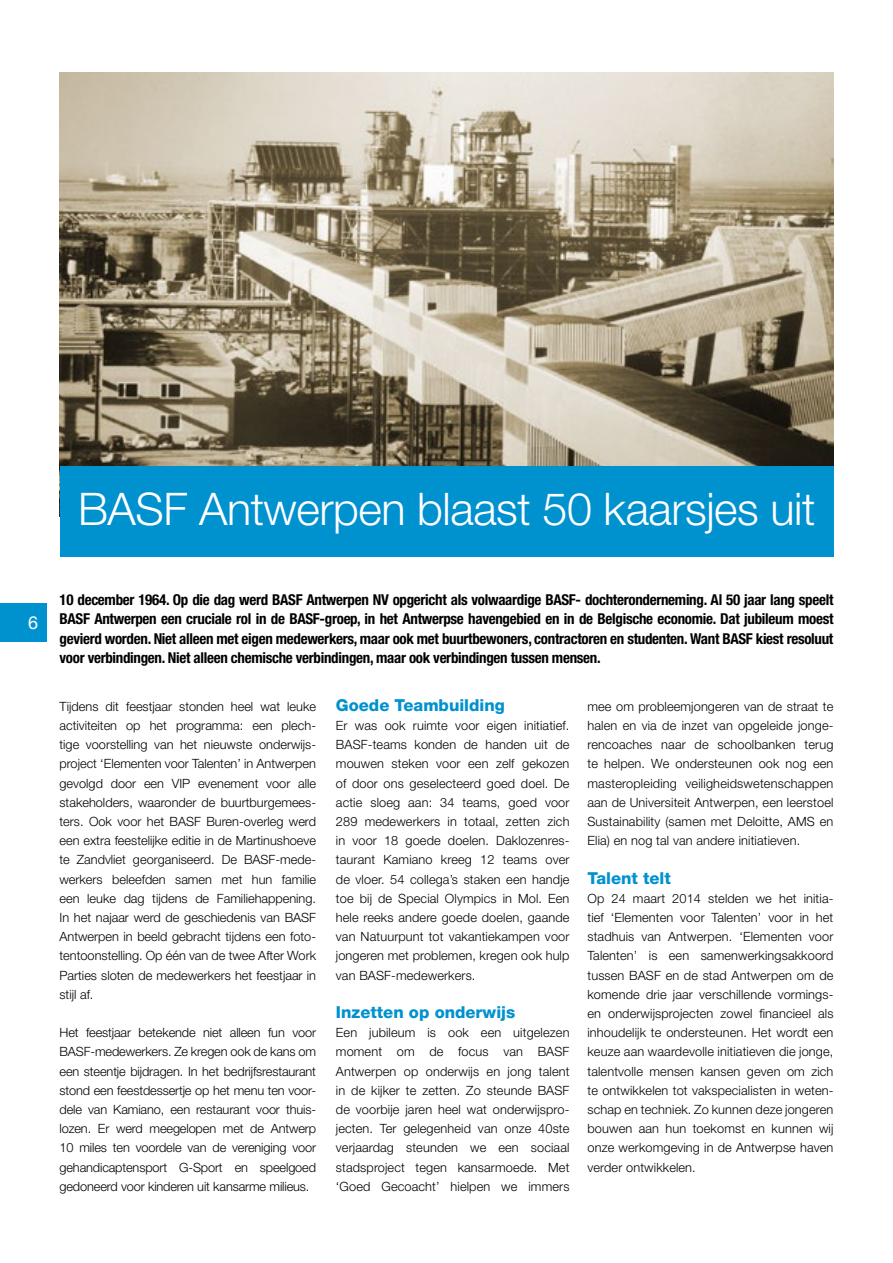
<style>
.page{position:relative;width:893px;height:1263px;background:#fff}
.page>*{position:absolute;margin:0;border:0;box-sizing:border-box;transform-origin:0 0}
.t1{font:300 45px "Helvetica Neue LT Std";letter-spacing:-.01em;color:#fff}
.t2{font:18px "Helvetica Neue LT Std";color:#fff}
.t3{font:800 16.5px "Helvetica Neue LT Std";color:#0091cf}
.t4{font:700 condensed 15px/19.2px "Helvetica Neue LT Std";letter-spacing:-.02em;color:#000;text-align:justify}
.t5{font:300 12.75px/19.2px "Helvetica Neue LT Std";letter-spacing:.01em;color:#000;text-align:justify}
</style>
<div class="page">
<div style="left:0;top:604px;width:47px;height:38px;background:#0091cf"></div>
<img style="left:60px;top:72px;width:773px;height:394px">
<div style="left:60px;top:466px;width:773px;height:91px;background:#0091cf"></div>
<h1 class="t1" style="left:78px;top:482px;width:739px">BASF Antwerpen blaast 50 kaarsjes uit</h1>
<h2 class="t2" style="left:28px;top:612px;width:12px">6</h2>
<p class="t4" style="left:60px;top:590px;width:775px">10 december 1964. Op die dag werd BASF Antwerpen NV opgericht als volwaardige BASF- dochteronderneming. Al 50 jaar lang speelt BASF Antwerpen een cruciale rol in de BASF-groep, in het Antwerpse havengebied en in de Belgische economie. Dat jubileum moest gevierd worden. Niet alleen met eigen medewerkers, maar ook met buurtbewoners, contractoren en studenten. Want BASF kiest resoluut voor verbindingen. Niet alleen chemische verbindingen, maar ook verbindingen tussen mensen.</p>
<p class="t5" style="left:60px;top:696px;width:258px">Tijdens dit feestjaar stonden heel wat leuke activiteiten op het programma: een plech&shy;tige voorstelling van het nieuwste onderwijs&shy;project ‘Elementen voor Talenten’ in Antwerpen gevolgd door een VIP evenement voor alle stakeholders, waaronder de buurtburgemees&shy;ters. Ook voor het BASF Buren-overleg werd een extra feestelijke editie in de Martinushoeve te Zandvliet georganiseerd. De BASF-mede&shy;werkers beleefden samen met hun familie een leuke dag tijdens de Familiehappening.<br>In het najaar werd de geschiedenis van BASF Antwerpen in beeld gebracht tijdens een foto&shy;tentoonstelling. Op één van de twee After Work Parties sloten de medewerkers het feestjaar in stijl af.</p>
<p class="t5" style="left:60px;top:1023px;width:258px">Het feestjaar betekende niet alleen fun voor BASF-medewerkers. Ze kregen ook de kans om een steentje bijdragen. In het bedrijfsrestaurant stond een feestdessertje op het menu ten voor&shy;dele van Kamiano, een restaurant voor thuis&shy;lozen. Er werd meegelopen met de Antwerp 10 miles ten voordele van de vereniging voor gehandicaptensport G-Sport en speelgoed gedoneerd voor kinderen uit kansarme milieus.</p>
<p class="t3" style="left:336px;top:695px;width:170px">Goede Teambuilding</p>
<p class="t5" style="left:336px;top:715px;width:235px">Er was ook ruimte voor eigen initiatief.<br>BASF-teams konden de handen uit de mouwen steken voor een zelf gekozen of door ons geselecteerd goed doel. De actie sloeg aan: 34 teams, goed voor 289 medewerkers in totaal, zetten zich in voor 18 goede doelen. Daklozenres&shy;taurant Kamiano kreeg 12 teams over de vloer. 54 collega’s staken een handje toe bij de Special Olympics in Mol. Een hele reeks andere goede doelen, gaande van Natuurpunt tot vakantiekampen voor jongeren met problemen, kregen ook hulp van BASF-medewerkers.</p>
<p class="t3" style="left:336px;top:1002px;width:181px">Inzetten op onderwijs</p>
<p class="t5" style="left:336px;top:1023px;width:235px">Een jubileum is ook een uitgelezen moment om de focus van BASF Antwerpen op onderwijs en jong talent in de kijker te zetten. Zo steunde BASF de voorbije jaren heel wat onderwijspro&shy;jecten. Ter gelegenheid van onze 40ste verjaardag steunden we een sociaal stadsproject tegen kansarmoede. Met ‘Goed Gecoacht’ hielpen we immers</p>
<p class="t5" style="left:587px;top:696px;width:247px">mee om probleemjongeren van de straat te halen en via de inzet van opgeleide jonge&shy;rencoaches naar de schoolbanken terug te helpen. We ondersteunen ook nog een masteropleiding veiligheidswetenschappen aan de Universiteit Antwerpen, een leerstoel Sustainability (samen met Deloitte, AMS en Elia) en nog tal van andere initiatieven.</p>
<p class="t3" style="left:587px;top:868px;width:85px">Talent telt</p>
<p class="t5" style="left:587px;top:888px;width:247px">Op 24 maart 2014 stelden we het initia&shy;tief ‘Elementen voor Talenten’ voor in het stadhuis van Antwerpen. ‘Elementen voor Talenten’ is een samenwerkingsakkoord tussen BASF en de stad Antwerpen om de komende drie jaar verschillende vormings&shy;en onderwijsprojecten zowel financieel als inhoudelijk te ondersteunen. Het wordt een keuze aan waardevolle initiatieven die jonge, talentvolle mensen kansen geven om zich te ontwikkelen tot vakspecialisten in weten&shy;schap en techniek. Zo kunnen deze jongeren bouwen aan hun toekomst en kunnen wij onze werkomgeving in de Antwerpse haven verder ontwikkelen.</p>
</div>
